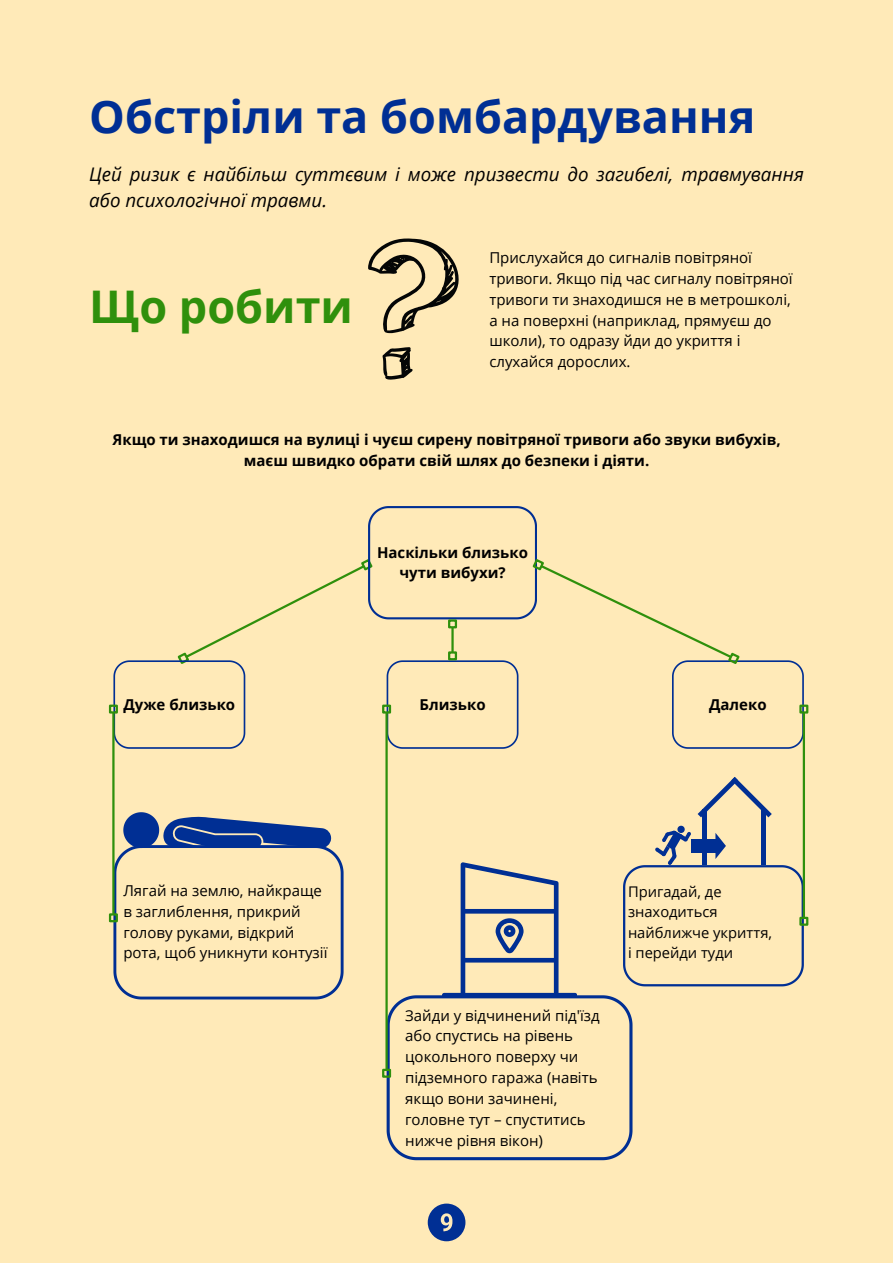
<style>
.page{position:relative;width:893px;height:1263px;background:#ffeab8}
.page>*{position:absolute;margin:0;border:0;box-sizing:border-box;transform-origin:0 0}
.t1{font:700 45px "Open Sans";color:#002f94}
.t2{font:700 45px "Open Sans";color:#2f900c}
.t3{font:italic 18.75px/25.9px "Open Sans";color:#000}
.t4{font:15px/20.9px "Open Sans";color:#000}
.t5{font:700 15px/20.9px "Open Sans";color:#000;text-align:center}
.t6{font:14.7px/20.4px "Open Sans";color:#000}
</style>
<div class="page">
<svg style="left:382px;top:347px;width:31px;height:33px"></svg>
<svg style="left:368px;top:238px;width:91px;height:95px"></svg>
<svg style="left:113px;top:506px;width:690px;height:243px"></svg>
<hr style="left:451px;top:628px;width:3px;height:24px;background:#2f900c">
<div style="left:448px;top:651px;width:9px;height:9px;border:2px solid #2f900c"></div>
<div style="left:448px;top:619px;width:9px;height:9px;border:2px solid #2f900c"></div>
<hr style="left:112px;top:713px;width:3px;height:201px;background:#2f900c">
<div style="left:109px;top:913px;width:9px;height:9px;border:2px solid #2f900c"></div>
<div style="left:109px;top:704px;width:9px;height:9px;border:2px solid #2f900c"></div>
<hr style="left:385px;top:713px;width:3px;height:356px;background:#2f900c">
<div style="left:382px;top:1069px;width:9px;height:9px;border:2px solid #2f900c"></div>
<div style="left:382px;top:704px;width:9px;height:9px;border:2px solid #2f900c"></div>
<hr style="left:802px;top:713px;width:3px;height:204px;background:#2f900c">
<div style="left:799px;top:917px;width:9px;height:9px;border:2px solid #2f900c"></div>
<div style="left:799px;top:704px;width:9px;height:9px;border:2px solid #2f900c"></div>
<svg style="left:113px;top:812px;width:230px;height:187px"></svg>
<div style="left:702px;top:810px;width:5px;height:55px;background:#002f94"></div>
<svg style="left:697px;top:777px;width:75px;height:40px"></svg>
<div style="left:761px;top:810px;width:5px;height:55px;background:#002f94"></div>
<svg style="left:386px;top:826px;width:417px;height:334px"></svg>
<svg style="left:428px;top:1203px;width:37px;height:38px"></svg>
<h2 class="t1" style="left:89px;top:85px;width:667px">Обстріли та бомбардування</h2>
<h1 class="t3" style="left:89px;top:161px;width:716px">Цей ризик є найбільш суттєвим і може призвести до загибелі, травмування або психологічної травми.</h1>
<p class="t2" style="left:89px;top:275px;width:265px">Що робити</p>
<p class="t4" style="left:489px;top:247px;width:305px">Прислухайся до сигналів повітряної тривоги. Якщо під час сигналу повітряної тривоги ти знаходишся не в метрошколі, а на поверхні (наприклад, прямуєш до школи), то одразу йди до укриття і слухайся дорослих.</p>
<p class="t5" style="left:112px;top:428px;width:670px">Якщо ти знаходишся на вулиці і чуєш сирену повітряної тривоги або звуки вибухів, маєш швидко обрати свій шлях до безпеки і діяти.</p>
<h1 class="t5" style="left:377px;top:541px;width:152px">Наскільки близько чути вибухи?</h1>
<h3 class="t5" style="left:123px;top:694px;width:113px">Дуже близько</h3>
<p class="t5" style="left:419px;top:694px;width:68px">Близько</p>
<h3 class="t5" style="left:709px;top:694px;width:59px">Далеко</h3>
<p class="t4" style="left:123px;top:880px;width:206px">Лягай на землю, найкраще в заглиблення, прикрий голову руками, відкрий рота, щоб уникнути контузії</p>
<h3 class="t4" style="left:405px;top:1004px;width:196px">Зайди у відчинений під'їзд або спустись на рівень цокольного поверху чи підземного гаража (навіть якщо вони зачинені, головне тут – спуститись нижче рівня вікон)</h3>
<p class="t6" style="left:628px;top:881px;width:146px">Пригадай, де знаходиться найближче укриття,</p>
<h3 class="t6" style="left:628px;top:942px;width:107px">і перейди туди</h3>
</div>
